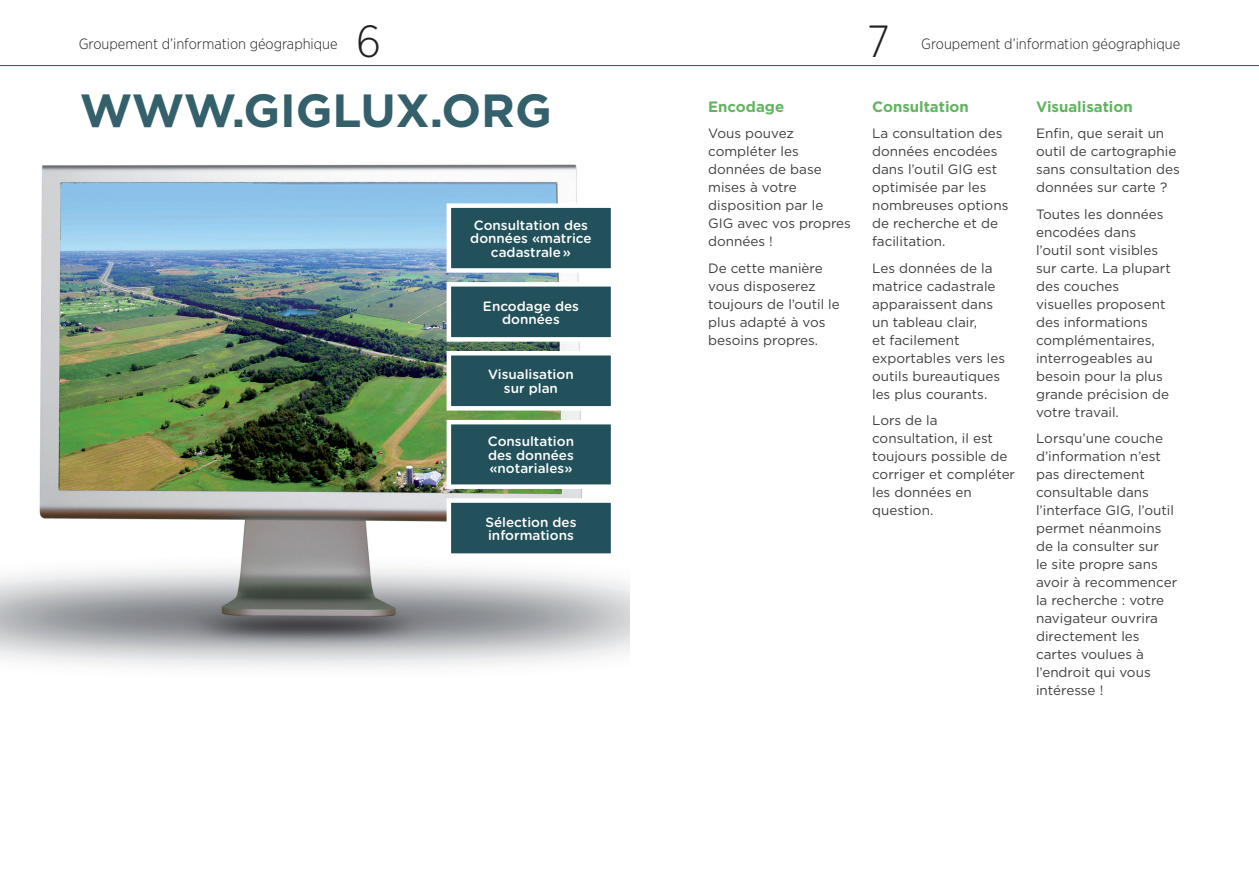
<style>
.page{position:relative;width:1259px;height:893px;background:#fff}
.page>*{position:absolute;margin:0;border:0;box-sizing:border-box;transform-origin:0 0}
.t1{font:700 46.5px "Gotham";color:#34606b}
.t2{font:300 45px "Gotham Narrow";color:#231f20}
.t3{font:700 15px "Gotham";color:#63b461}
.t4{font:300 14.85px "Gotham Narrow";color:#231f20}
.t5{font:13.5px/18px "Gotham";color:#3e3e3f}
.t6{font:500 13.5px/13.5px "Gotham Rounded";color:#fff;text-align:center}
</style>
<div class="page">
<hr style="left:0;top:65px;width:1259px;height:1px;background:#22515b">
<img style="left:0;top:164px;width:629px;height:504px">
<div style="left:449px;top:422px;width:164px;height:65px;background:#22515b"></div>
<div style="left:446px;top:420px;width:169px;height:69px;border:4px solid #fff"></div>
<div style="left:449px;top:284px;width:164px;height:55px;background:#22515b"></div>
<div style="left:446px;top:282px;width:169px;height:60px;border:4px solid #fff"></div>
<div style="left:449px;top:501px;width:164px;height:55px;background:#22515b"></div>
<div style="left:446px;top:498px;width:169px;height:60px;border:4px solid #fff"></div>
<div style="left:449px;top:353px;width:164px;height:55px;background:#22515b"></div>
<div style="left:446px;top:351px;width:169px;height:60px;border:4px solid #fff"></div>
<div style="left:449px;top:206px;width:164px;height:64px;background:#22515b"></div>
<div style="left:446px;top:203px;width:169px;height:70px;border:4px solid #fff"></div>
<p class="t4" style="left:79px;top:35px;width:260px">Groupement d’information géographique</p>
<h2 class="t2" style="left:356px;top:14px;width:26px">6</h2>
<h2 class="t2" style="left:867px;top:14px;width:24px">7</h2>
<p class="t4" style="left:921px;top:34px;width:260px">Groupement d’information géographique</p>
<h1 class="t1" style="left:80px;top:79px;width:473px">WWW.GIGLUX.ORG</h1>
<p class="t3" style="left:872px;top:97px;width:98px">Consultation</p>
<p class="t5" style="left:872px;top:124px;width:138px">La consultation des données encodées dans l’outil GIG est optimisée par les nombreuses options de recherche et de facilitation.</p>
<p class="t5" style="left:872px;top:259px;width:135px">Les données de la matrice cadastrale apparaissent dans un tableau clair,<br>et facilement exportables vers les outils bureautiques les plus courants.</p>
<p class="t5" style="left:872px;top:411px;width:144px">Lors de la consultation, il est toujours possible de corriger et compléter les données en question.</p>
<p class="t3" style="left:708px;top:97px;width:78px">Encodage</p>
<p class="t5" style="left:708px;top:124px;width:144px">Vous pouvez compléter les données de base mises à votre disposition par le<br>GIG avec vos propres données !</p>
<p class="t5" style="left:708px;top:259px;width:133px">De cette manière vous disposerez toujours de l’outil le plus adapté à vos besoins propres.</p>
<p class="t6" style="left:470px;top:218px;width:123px">Consultation des données «matrice cadastrale »</p>
<p class="t6" style="left:483px;top:298px;width:98px">Encodage des données</p>
<p class="t6" style="left:488px;top:367px;width:87px">Visualisation sur plan</p>
<p class="t6" style="left:488px;top:434px;width:88px;text-align:justify">Consultation des données «notariales»</p>
<p class="t6" style="left:485px;top:515px;width:93px;text-align:left">Sélection des informations</p>
<p class="t3" style="left:1036px;top:97px;width:98px">Visualisation</p>
<p class="t5" style="left:1036px;top:124px;width:145px">Enfin, que serait un outil de cartographie sans consultation des données sur carte ?</p>
<p class="t5" style="left:1036px;top:205px;width:136px">Toutes les données encodées dans l’outil sont visibles sur carte. La plupart des couches visuelles proposent des informations complémentaires, interrogeables au besoin pour la plus grande précision de votre travail.</p>
<p class="t5" style="left:1036px;top:429px;width:143px">Lorsqu’une couche d’information n’est pas directement consultable dans l’interface GIG, l’outil permet néanmoins de la consulter sur<br>le site propre sans avoir à recommencer la recherche : votre navigateur ouvrira directement les cartes voulues à l’endroit qui vous intéresse !</p>
</div>
